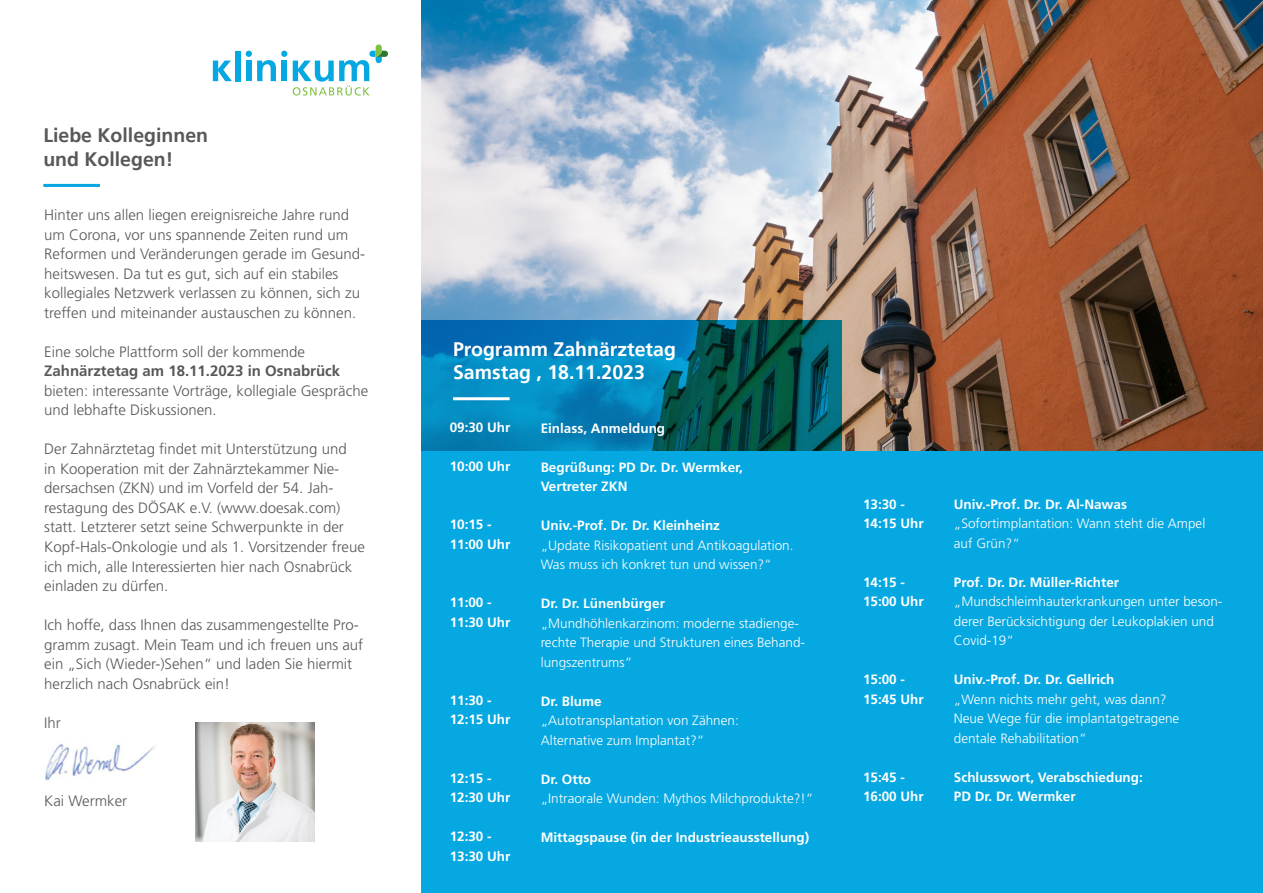
<style>
.page{position:relative;width:1263px;height:893px;background:#fff}
.page>*{position:absolute;margin:0;border:0;box-sizing:border-box;transform-origin:0 0}
.t1{font:700 19.5px/23.4px "Frutiger LT Pro";color:#fff}
.t2{font:700 19.5px/23.4px "Frutiger LT Pro";color:#57585a}
.t3{font:300 15px/19.5px "Frutiger LT Std";color:#57585a}
.t4{font:300 13.5px/19.5px "Frutiger LT Std";color:#fff}
.t5{font:700 13.5px/19.5px "Frutiger LT Std";color:#fff}
.s1{font-weight:700}
</style>
<div class="page">
<img style="left:421px;top:0;width:842px;height:452px">
<hr style="left:43px;top:184px;width:57px;height:3px;background:#00a6e0">
<svg style="left:421px;top:320px;width:421px;height:132px;background:#036f91"></svg>
<img style="left:45px;top:744px;width:110px;height:37px">
<img style="left:196px;top:723px;width:119px;height:119px">
<hr style="left:453px;top:397px;width:57px;height:3px;background:#fff">
<div style="left:421px;top:452px;width:842px;height:441px;background:#06a8e1"></div>
<div style="left:235px;top:51px;width:5px;height:30px;background:#06a8e1"></div>
<svg style="left:246px;top:51px;width:41px;height:30px"></svg>
<svg style="left:293px;top:44px;width:95px;height:52px"></svg>
<svg style="left:213px;top:61px;width:19px;height:20px"></svg>
<p class="t2" style="left:43px;top:124px;width:166px">Liebe Kolleginnen und Kollegen!</p>
<p class="t3" style="left:44px;top:206px;width:322px">Hinter uns allen liegen ereignisreiche Jahre rund um Corona, vor uns spannende Zeiten rund um Reformen und Veränderungen gerade im Gesund&shy;heitswesen. Da tut es gut, sich auf ein stabiles kollegiales Netzwerk verlassen zu können, sich zu treffen und miteinander austauschen zu können.</p>
<p class="t3" style="left:44px;top:342px;width:325px">Eine solche Plattform soll der kommende <span class="s1">Zahnärztetag am 18.11.2023 in Osnabrück </span>bieten: interessante Vorträge, kollegiale Gespräche und lebhafte Diskussionen.</p>
<p class="t3" style="left:44px;top:440px;width:322px">Der Zahnärztetag findet mit Unterstützung und<br>in Kooperation mit der Zahnärztekammer Nie&shy;dersachsen (ZKN) und im Vorfeld der 54. Jah&shy;restagung des DÖSAK e.V. (www.doesak.com) statt. Letzterer setzt seine Schwerpunkte in der Kopf-Hals-Onkologie und als 1. Vorsitzender freue ich mich, alle Interessierten hier nach Osnabrück einladen zu dürfen.</p>
<p class="t3" style="left:44px;top:615px;width:320px">Ich hoffe, dass Ihnen das zusammengestellte Pro&shy;gramm zusagt. Mein Team und ich freuen uns auf ein „Sich (Wieder-)Sehen“ und laden Sie hiermit herzlich nach Osnabrück ein!</p>
<p class="t3" style="left:44px;top:713px;width:18px">Ihr</p>
<p class="t3" style="left:44px;top:791px;width:85px">Kai Wermker</p>
<p class="t1" style="left:453px;top:337px;width:224px">Programm Zahnärztetag<br>Samstag , 18.11.2023</p>
<p class="t5" style="left:541px;top:418px;width:126px">Einlass, Anmeldung</p>
<p class="t5" style="left:541px;top:457px;width:204px">Begrüßung: PD Dr. Dr. Wermker,<br>Vertreter ZKN</p>
<p class="t5" style="left:541px;top:516px;width:181px">Univ.-Prof. Dr. Dr. Kleinheinz</p>
<p class="t4" style="left:541px;top:535px;width:254px">„Update Risikopatient und Antikoagulation.</p>
<p class="t4" style="left:541px;top:555px;width:233px">Was muss ich konkret tun und wissen?“</p>
<p class="t5" style="left:541px;top:594px;width:126px">Dr. Dr. Lünenbürger</p>
<p class="t4" style="left:541px;top:613px;width:266px">„Mundhöhlenkarzinom: moderne stadienge&shy;rechte Therapie und Strukturen eines Behand&shy;lungszentrums“</p>
<p class="t5" style="left:541px;top:691px;width:63px">Dr. Blume</p>
<p class="t4" style="left:541px;top:711px;width:200px">„Autotransplantation von Zähnen:<br>Alternative zum Implantat?“</p>
<p class="t5" style="left:541px;top:769px;width:52px">Dr. Otto</p>
<p class="t4" style="left:541px;top:789px;width:274px">„Intraorale Wunden: Mythos Milchprodukte?!“</p>
<p class="t5" style="left:541px;top:828px;width:270px">Mittagspause (in der Industrieausstellung)</p>
<p class="t5" style="left:450px;top:417px;width:62px">09:30 Uhr</p>
<p class="t5" style="left:450px;top:456px;width:62px">10:00 Uhr</p>
<p class="t5" style="left:450px;top:515px;width:44px">10:15 -</p>
<p class="t5" style="left:450px;top:534px;width:62px">11:00 Uhr</p>
<p class="t5" style="left:450px;top:593px;width:44px">11:00 -</p>
<p class="t5" style="left:450px;top:612px;width:62px">11:30 Uhr</p>
<p class="t5" style="left:450px;top:690px;width:44px">11:30 -</p>
<p class="t5" style="left:450px;top:710px;width:62px">12:15 Uhr</p>
<p class="t5" style="left:450px;top:768px;width:44px">12:15 -</p>
<p class="t5" style="left:450px;top:788px;width:62px">12:30 Uhr</p>
<p class="t5" style="left:450px;top:827px;width:44px">12:30 -</p>
<p class="t5" style="left:450px;top:846px;width:62px">13:30 Uhr</p>
<p class="t5" style="left:863px;top:495px;width:62px">13:30 -<br>14:15 Uhr</p>
<p class="t5" style="left:863px;top:573px;width:44px">14:15 -</p>
<p class="t5" style="left:863px;top:592px;width:62px">15:00 Uhr</p>
<p class="t5" style="left:863px;top:670px;width:62px">15:00 -<br>15:45 Uhr</p>
<p class="t5" style="left:863px;top:768px;width:44px">15:45 -</p>
<p class="t5" style="left:863px;top:787px;width:62px">16:00 Uhr</p>
<p class="t5" style="left:954px;top:495px;width:175px">Univ.-Prof. Dr. Dr. Al-Nawas</p>
<p class="t4" style="left:954px;top:514px;width:253px">„Sofortimplantation: Wann steht die Ampel auf Grün?“</p>
<p class="t5" style="left:954px;top:573px;width:167px">Prof. Dr. Dr. Müller-Richter</p>
<p class="t4" style="left:954px;top:592px;width:270px">„Mundschleimhauterkrankungen unter beson&shy;derer Berücksichtigung der Leukoplakien und<br>Covid-19“</p>
<p class="t5" style="left:954px;top:670px;width:162px">Univ.-Prof. Dr. Dr. Gellrich</p>
<p class="t4" style="left:954px;top:690px;width:227px">„Wenn nichts mehr geht, was dann?<br>Neue Wege für die implantatgetragene dentale Rehabilitation“</p>
<p class="t5" style="left:954px;top:768px;width:191px">Schlusswort, Verabschiedung:<br>PD Dr. Dr. Wermker</p>
</div>
